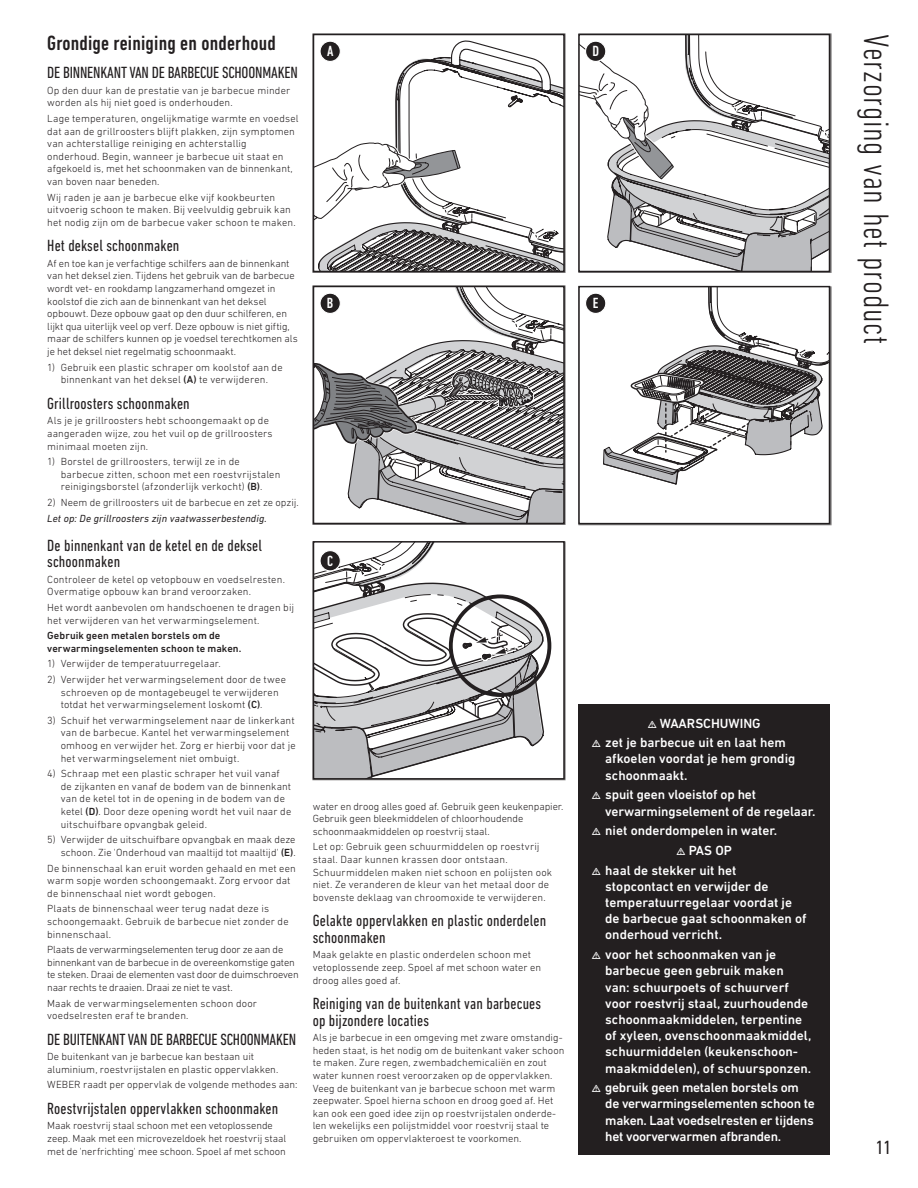
<style>
.page{position:relative;width:918px;height:1188px;background:#fff}
.page>*{position:absolute;margin:0;border:0;box-sizing:border-box;transform-origin:0 0}
.t1{font:300 condensed 36px "DIN Next LT Pro";letter-spacing:.02em;color:#231f20}
.t2{font:500 condensed 21px "DIN Next LT Pro";letter-spacing:.01em;color:#231f20}
.t3{font:condensed 19.5px "DIN Next LT Pro";color:#231f20}
.t4{font:condensed 16.5px/16.5px "DIN Next LT Pro";letter-spacing:.01em;color:#231f20}
.t5{font:condensed 16.5px "DIN Next LT Pro";letter-spacing:-.01em;color:#231f20}
.t6{font:500 condensed 15px "DIN Next LT Pro";color:#fff}
.t7{font:500 13.5px/16.2px "DIN Next LT Pro";color:#fff}
.t8{font:500 13.5px/16.2px "DIN Next LT Pro";letter-spacing:-.02em;color:#fff}
.t9{font:300 10.5px/12.6px "DIN Next LT Pro";letter-spacing:.01em;color:#231f20}
.t10{font:300 10.5px/12.6px "DIN Next LT Pro";letter-spacing:-.015em;color:#231f20}
.t11{font:500 10.5px/12.6px "DIN Next LT Pro";letter-spacing:.01em;color:#231f20}
.t12{font:italic 10.5px "DIN Next LT Pro";letter-spacing:.01em;color:#231f20}
.s1{font-weight:500}
</style>
<div class="page">
<svg style="left:316px;top:40px;width:246px;height:229px"></svg>
<div style="left:313px;top:34px;width:252px;height:238px;border:2px solid #231f20"></div>
<svg style="left:581px;top:37px;width:246px;height:232px"></svg>
<div style="left:578px;top:34px;width:252px;height:238px;border:2px solid #231f20"></div>
<svg style="left:603px;top:289px;width:224px;height:196px"></svg>
<div style="left:578px;top:286px;width:252px;height:238px;border:2px solid #231f20"></div>
<svg style="left:316px;top:289px;width:246px;height:232px"></svg>
<div style="left:313px;top:286px;width:252px;height:238px;border:2px solid #231f20"></div>
<svg style="left:316px;top:544px;width:235px;height:233px"></svg>
<div style="left:313px;top:541px;width:252px;height:239px;border:2px solid #231f20"></div>
<div style="left:320px;top:41px;width:20px;height:20px;background:#231f20;border-radius:50%"></div>
<div style="left:320px;top:41px;width:21px;height:21px;border:1px solid #fff;border-radius:50%"></div>
<div style="left:578px;top:704px;width:252px;height:450px;background:#231f20"></div>
<div style="left:586px;top:41px;width:20px;height:20px;background:#231f20;border-radius:50%"></div>
<div style="left:585px;top:41px;width:21px;height:21px;border:1px solid #fff;border-radius:50%"></div>
<div style="left:586px;top:293px;width:20px;height:20px;background:#231f20;border-radius:50%"></div>
<div style="left:585px;top:293px;width:21px;height:21px;border:1px solid #fff;border-radius:50%"></div>
<div style="left:320px;top:293px;width:20px;height:20px;background:#231f20;border-radius:50%"></div>
<div style="left:320px;top:293px;width:21px;height:21px;border:1px solid #fff;border-radius:50%"></div>
<div style="left:320px;top:551px;width:20px;height:20px;background:#231f20;border-radius:50%"></div>
<div style="left:320px;top:550px;width:21px;height:21px;border:1px solid #fff;border-radius:50%"></div>
<h2 class="t2" style="left:47px;top:31px;width:230px">Grondige reiniging en onderhoud</h2>
<h3 class="t5" style="left:47px;top:63px;width:252px">DE BINNENKANT VAN DE BARBECUE SCHOONMAKEN</h3>
<p class="t9" style="left:47px;top:84px;width:245px">Op den duur kan de prestatie van je barbecue minder worden als hij niet goed is onderhouden.</p>
<p class="t9" style="left:47px;top:112px;width:253px">Lage temperaturen, ongelijkmatige warmte en voedsel dat aan de grillroosters blijft plakken, zijn symptomen van achterstallige reiniging en achterstallig onderhoud. Begin, wanneer je barbecue uit staat en afgekoeld is, met het schoonmaken van de binnenkant, van boven naar beneden.</p>
<p class="t9" style="left:47px;top:191px;width:250px">Wij raden je aan je barbecue elke vijf kookbeurten uitvoerig schoon te maken. Bij veelvuldig gebruik kan het nodig zijn om de barbecue vaker schoon te maken.</p>
<h3 class="t4" style="left:47px;top:237px;width:134px">Het deksel schoonmaken</h3>
<p class="t9" style="left:47px;top:257px;width:252px">Af en toe kan je verfachtige schilfers aan de binnenkant van het deksel zien. Tijdens het gebruik van de barbecue wordt vet- en rookdamp langzamerhand omgezet in koolstof die zich aan de binnenkant van het deksel opbouwt. Deze opbouw gaat op den duur schilferen, en lijkt qua uiterlijk veel op verf. Deze opbouw is niet giftig, maar de schilfers kunnen op je voedsel terechtkomen als je het deksel niet regelmatig schoonmaakt.</p>
<p class="t9" style="left:47px;top:361px;width:237px;text-align:center">1) Gebruik een plastic schraper om koolstof aan de binnenkant van het deksel <span class="s1">(A)</span> te verwijderen.</p>
<h3 class="t4" style="left:47px;top:395px;width:144px">Grillroosters schoonmaken</h3>
<p class="t9" style="left:47px;top:414px;width:227px">Als je je grillroosters hebt schoongemaakt op de aangeraden wijze, zou het vuil op de grillroosters minimaal moeten zijn.</p>
<p class="t9" style="left:61px;top:455px;width:221px;text-indent:-14px">1) Borstel de grillroosters, terwijl ze in de barbecue zitten, schoon met een roestvrijstalen reinigingsborstel (afzonderlijk verkocht) <span class="s1">(B)</span>.</p>
<p class="t9" style="left:47px;top:496px;width:253px">2) Neem de grillroosters uit de barbecue en zet ze opzij.</p>
<p class="t12" style="left:47px;top:512px;width:221px">Let op: De grillroosters zijn vaatwasserbestendig.</p>
<h3 class="t4" style="left:47px;top:537px;width:216px">De binnenkant van de ketel en de deksel schoonmaken</h3>
<p class="t9" style="left:47px;top:573px;width:239px">Controleer de ketel op vetopbouw en voedselresten.<br>Overmatige opbouw kan brand veroorzaken.</p>
<p class="t9" style="left:47px;top:601px;width:248px">Het wordt aanbevolen om handschoenen te dragen bij het verwijderen van het verwarmingselement.</p>
<p class="t11" style="left:47px;top:629px;width:196px">Gebruik geen metalen borstels om de verwarmingselementen schoon te maken.</p>
<p class="t9" style="left:47px;top:658px;width:175px">1) Verwijder de temperatuurregelaar.</p>
<p class="t9" style="left:61px;top:673px;width:227px;text-indent:-14px">2) Verwijder het verwarmingselement door de twee schroeven op de montagebeugel te verwijderen totdat het verwarmingselement loskomt <span class="s1">(C)</span>.</p>
<p class="t9" style="left:61px;top:714px;width:236px;text-indent:-14px">3) Schuif het verwarmingselement naar de linkerkant van de barbecue. Kantel het verwarmingselement omhoog en verwijder het. Zorg er hierbij voor dat je het verwarmingselement niet ombuigt.</p>
<p class="t9" style="left:61px;top:767px;width:232px;text-indent:-14px">4) Schraap met een plastic schraper het vuil vanaf de zijkanten en vanaf de bodem van de binnenkant van de ketel tot in de opening in de bodem van de ketel <span class="s1">(D)</span>. Door deze opening wordt het vuil naar de uitschuifbare opvangbak geleid.</p>
<p class="t9" style="left:47px;top:833px;width:250px;text-align:right">5) Verwijder de uitschuifbare opvangbak en maak deze schoon. Zie 'Onderhoud van maaltijd tot maaltijd' <span class="s1">(E)</span>.</p>
<p class="t9" style="left:47px;top:862px;width:250px">De binnenschaal kan eruit worden gehaald en met een warm sopje worden schoongemaakt. Zorg ervoor dat de binnenschaal niet wordt gebogen.</p>
<p class="t9" style="left:47px;top:902px;width:243px">Plaats de binnenschaal weer terug nadat deze is schoongemaakt. Gebruik de barbecue niet zonder de binnenschaal.</p>
<p class="t10" style="left:47px;top:943px;width:253px">Plaats de verwarmingselementen terug door ze aan de binnenkant van de barbecue in de overeenkomstige gaten te steken. Draai de elementen vast door de duimschroeven naar rechts te draaien. Draai ze niet te vast.</p>
<p class="t9" style="left:47px;top:997px;width:211px">Maak de verwarmingselementen schoon door voedselresten eraf te branden.</p>
<h3 class="t5" style="left:47px;top:1030px;width:251px">DE BUITENKANT VAN DE BARBECUE SCHOONMAKEN</h3>
<p class="t9" style="left:47px;top:1050px;width:233px">De buitenkant van je barbecue kan bestaan uit aluminium, roestvrijstalen en plastic oppervlakken.</p>
<p class="t9" style="left:47px;top:1078px;width:252px">WEBER raadt per oppervlak de volgende methodes aan:</p>
<h3 class="t4" style="left:47px;top:1100px;width:233px">Roestvrijstalen oppervlakken schoonmaken</h3>
<p class="t9" style="left:47px;top:1120px;width:240px">Maak roestvrij staal schoon met een vetoplossende zeep. Maak met een microvezeldoek het roestvrij staal met de 'nerfrichting' mee schoon. Spoel af met schoon</p>
<h3 class="t6" style="left:327px;top:43px;width:8px">A</h3>
<h3 class="t6" style="left:592px;top:43px;width:8px">D</h3>
<h3 class="t6" style="left:327px;top:295px;width:8px">B</h3>
<h3 class="t6" style="left:593px;top:295px;width:7px">E</h3>
<h3 class="t6" style="left:327px;top:552px;width:7px">C</h3>
<p class="t9" style="left:313px;top:800px;width:252px">water en droog alles goed af. Gebruik geen keukenpapier.<br>Gebruik geen bleekmiddelen of chloorhoudende schoonmaakmiddelen op roestvrij staal.</p>
<p class="t9" style="left:313px;top:841px;width:241px">Let op: Gebruik geen schuurmiddelen op roestvrij staal. Daar kunnen krassen door ontstaan.<br>Schuurmiddelen maken niet schoon en polijsten ook niet. Ze veranderen de kleur van het metaal door de bovenste deklaag van chroomoxide te verwijderen.</p>
<h3 class="t4" style="left:313px;top:912px;width:235px">Gelakte oppervlakken en plastic onderdelen schoonmaken</h3>
<p class="t9" style="left:313px;top:949px;width:230px">Maak gelakte en plastic onderdelen schoon met vetoplossende zeep. Spoel af met schoon water en droog alles goed af.</p>
<h3 class="t4" style="left:313px;top:995px;width:230px">Reiniging van de buitenkant van barbecues op bijzondere locaties</h3>
<p class="t9" style="left:313px;top:1031px;width:253px">Als je barbecue in een omgeving met zware omstandig&shy;heden staat, is het nodig om de buitenkant vaker schoon te maken. Zure regen, zwembadchemicaliën en zout water kunnen roest veroorzaken op de oppervlakken.<br>Veeg de buitenkant van je barbecue schoon met warm zeepwater. Spoel hierna schoon en droog goed af. Het kan ook een goed idee zijn op roestvrijstalen onderde&shy;len wekelijks een polijstmiddel voor roestvrij staal te gebruiken om oppervlakteroest te voorkomen.</p>
<p class="t7" style="left:605px;top:713px;width:182px;line-height:19.6px;text-indent:54px">WAARSCHUWING<br>zet je barbecue uit en laat hem</p>
<p class="t7" style="left:605px;top:751px;width:192px">afkoelen voordat je hem grondig schoonmaakt.</p>
<p class="t7" style="left:605px;top:787px;width:212px">spuit geen vloeistof op het verwarmingselement of de regelaar.</p>
<p class="t7" style="left:605px;top:822px;width:174px">niet onderdompelen in water.</p>
<p class="t7" style="left:689px;top:842px;width:45px">PAS OP</p>
<p class="t7" style="left:605px;top:862px;width:133px">haal de stekker uit het</p>
<p class="t7" style="left:605px;top:878px;width:203px">stopcontact en verwijder de temperatuurregelaar voordat je de barbecue gaat schoonmaken of onderhoud verricht.</p>
<p class="t7" style="left:605px;top:946px;width:208px">voor het schoonmaken van je barbecue geen gebruik maken van: schuurpoets of schuurverf voor roestvrij staal, zuurhoudende schoonmaakmiddelen, terpentine of xyleen, ovenschoonmaakmiddel, schuurmiddelen (keukenschoon&shy;maakmiddelen), of schuursponzen.</p>
<p class="t8" style="left:605px;top:1079px;width:211px">gebruik geen metalen borstels om de verwarmingselementen schoon te maken. Laat voedselresten er tijdens het voorverwarmen afbranden.</p>
<h1 class="t1" style="left:897px;top:34px;width:312px;rotate:90deg">Verzorging van het product</h1>
<h3 class="t3" style="left:876px;top:1137px;width:17px">11</h3>
</div>
